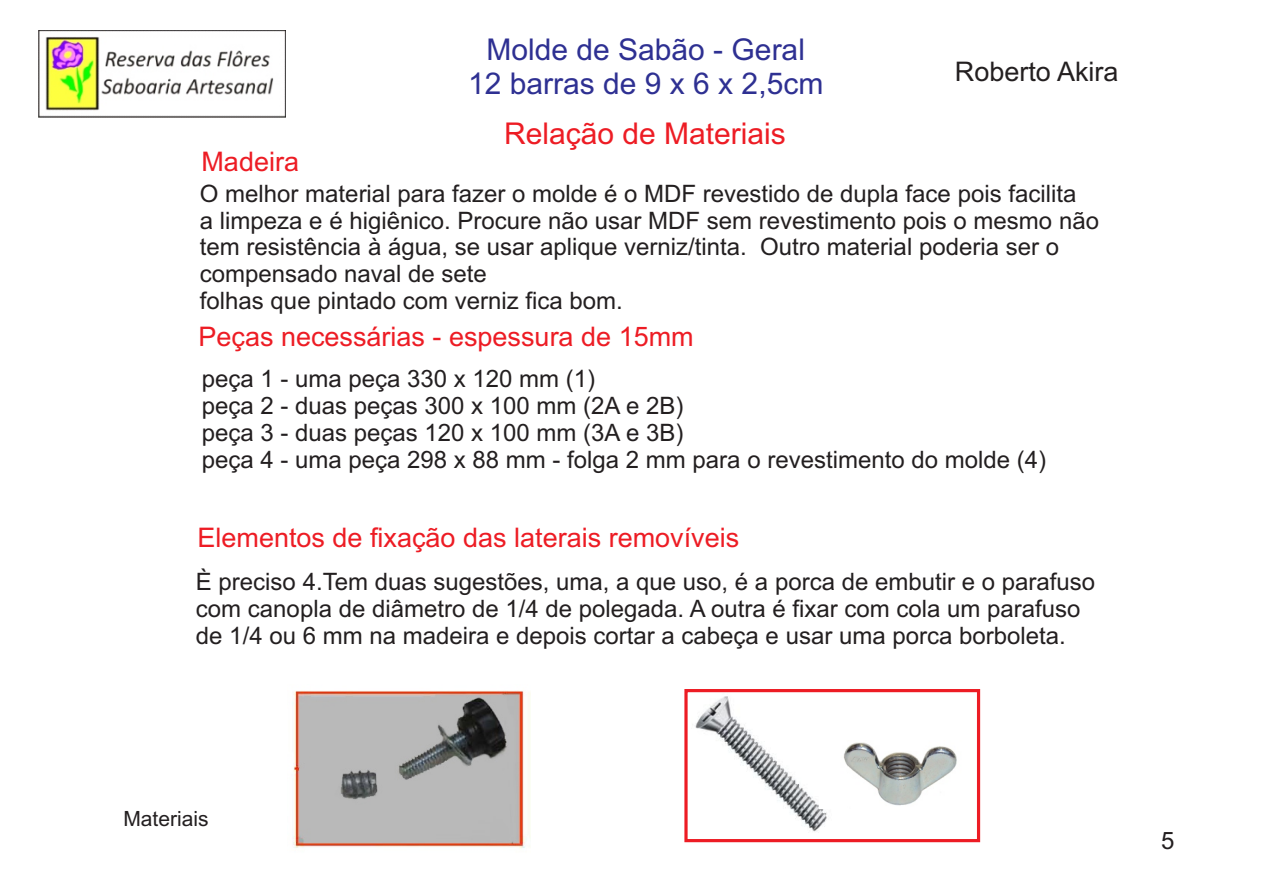
<style>
.page{position:relative;width:1263px;height:893px;background:#fff}
.page>*{position:absolute;margin:0;border:0;box-sizing:border-box;transform-origin:0 0}
.t1{font:30px/33.5px "Arial";color:#2e3092;text-align:center}
.t2{font:30px "Arial";color:#ed1c24}
.t3{font:27px "Arial";color:#ed1c24}
.t4{font:27px "Arial";color:#231f20}
.t5{font:24px/26.8px "Arial";color:#231f20}
.t6{font:21px "Arial";color:#231f20}
</style>
<div class="page">
<img style="left:38px;top:31px;width:248px;height:86px">
<img style="left:292px;top:690px;width:239px;height:159px">
<img style="left:684px;top:696px;width:166px;height:147px">
<img style="left:820px;top:740px;width:161px;height:68px">
<div style="left:684px;top:689px;width:296px;height:153px;border:3px solid #ed1c24"></div>
<p class="t3" style="left:201px;top:151px;width:99px">Madeira</p>
<p class="t1" style="left:468px;top:36px;width:357px">Molde de Sabão - Geral<br>12 barras de 9 x 6 x 2,5cm</p>
<p class="t2" style="left:504px;top:122px;width:283px">Relação de Materiais</p>
<p class="t4" style="left:955px;top:62px;width:165px">Roberto Akira</p>
<p class="t5" style="left:200px;top:182px;width:900px">O melhor material para fazer o molde é o MDF revestido de dupla face pois facilita<br>a limpeza e é higiênico. Procure não usar MDF sem revestimento pois o mesmo não tem resistência à água, se usar aplique verniz/tinta. Outro material poderia ser o compensado naval de sete<br>folhas que pintado com verniz fica bom.</p>
<p class="t3" style="left:198px;top:327px;width:497px">Peças necessárias - espessura de 15mm</p>
<p class="t5" style="left:202px;top:367px;width:846px">peça 1 - uma peça 330 x 120 mm (1)<br>peça 2 - duas peças 300 x 100 mm (2A e 2B)<br>peça 3 - duas peças 120 x 100 mm (3A e 3B)<br>peça 4 - uma peça 298 x 88 mm - folga 2 mm para o revestimento do molde (4)</p>
<p class="t3" style="left:197px;top:527px;width:543px">Elementos de fixação das laterais removíveis</p>
<p class="t5" style="left:196px;top:570px;width:901px">È preciso 4.Tem duas sugestões, uma, a que uso, é a porca de embutir e o parafuso com canopla de diâmetro de 1/4 de polegada. A outra é fixar com cola um parafuso de 1/4 ou 6 mm na madeira e depois cortar a cabeça e usar uma porca borboleta.</p>
<p class="t6" style="left:123px;top:811px;width:87px">Materiais</p>
<p class="t5" style="left:1161px;top:829px;width:15px">5</p>
</div>
